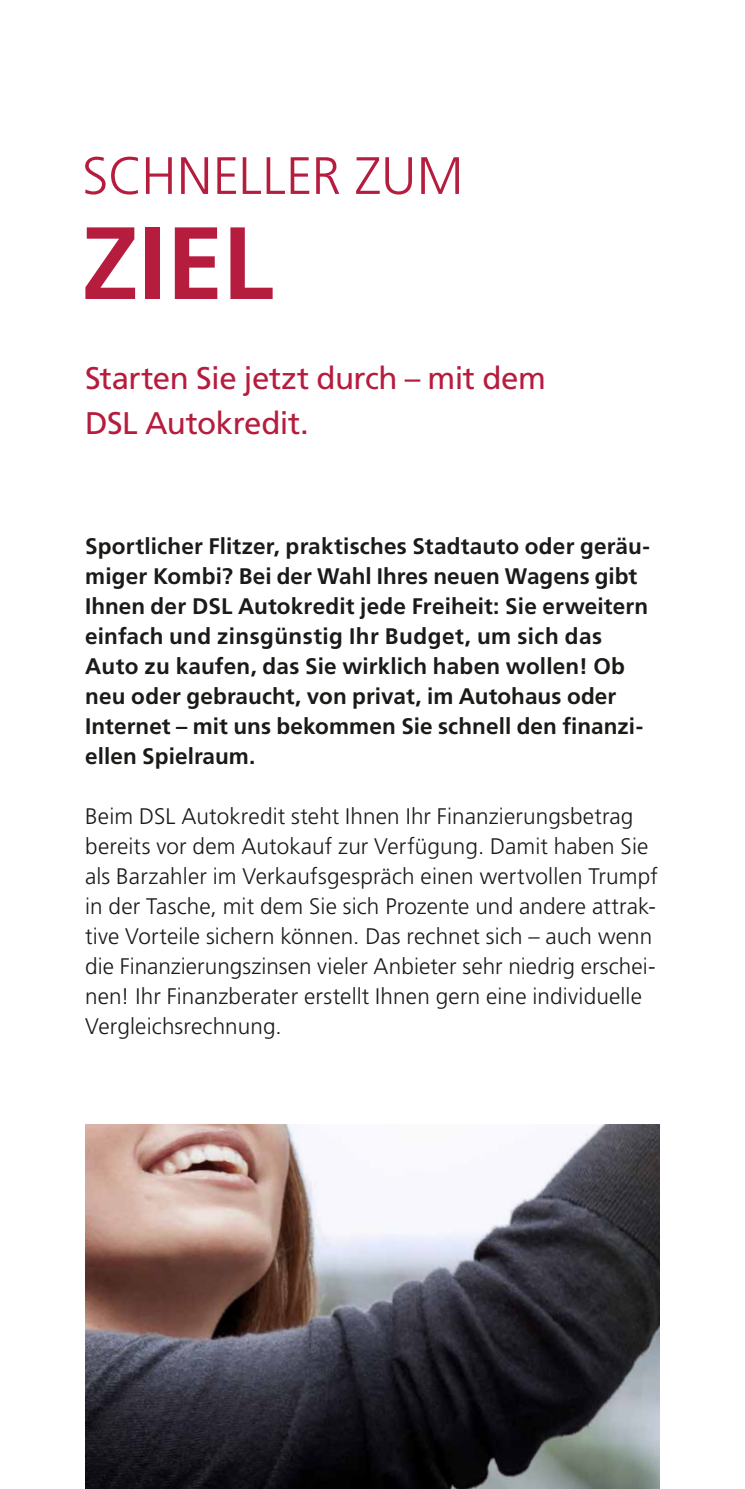
<style>
.page{position:relative;width:745px;height:1489px;background:#fff}
.page>*{position:absolute;margin:0;border:0;box-sizing:border-box;transform-origin:0 0}
.t1{font:700 102.5px "Frutiger LT Std";color:#b61c3e}
.t2{font:300 52.5px "Frutiger LT Std";color:#b61c3e}
.t3{font:31.25px/45px "Frutiger LT Std";letter-spacing:-.015em;color:#b61c3e}
.t4{font:300 22.5px/30px "Frutiger LT Std";letter-spacing:.005em;color:#1a1a18}
.t5{font:700 22.5px/30px "Frutiger LT Std";letter-spacing:.005em;color:#1a1a18}
</style>
<div class="page">
<img style="left:85px;top:1124px;width:574px;height:364px">
<h2 class="t2" style="left:82px;top:146px;width:382px">SCHNELLER ZUM</h2>
<h1 class="t1" style="left:82px;top:203px;width:193px">ZIEL</h1>
<h3 class="t3" style="left:85px;top:356px;width:462px">Starten Sie jetzt durch – mit dem<br>DSL Autokredit.</h3>
<p class="t5" style="left:85px;top:531px;width:566px">Sportlicher Flitzer, praktisches Stadtauto oder geräu&shy;miger Kombi? Bei der Wahl Ihres neuen Wagens gibt Ihnen der DSL Autokredit jede Freiheit: Sie erweitern einfach und zinsgünstig Ihr Budget, um sich das Auto zu kaufen, das Sie wirklich haben wollen! Ob neu oder gebraucht, von privat, im Autohaus oder Internet – mit uns bekommen Sie schnell den finanzi&shy;ellen Spielraum.</p>
<p class="t4" style="left:85px;top:801px;width:574px">Beim DSL Autokredit steht Ihnen Ihr Finanzierungsbetrag bereits vor dem Autokauf zur Verfügung. Damit haben Sie als Barzahler im Verkaufsgespräch einen wertvollen Trumpf in der Tasche, mit dem Sie sich Prozente und andere attrak&shy;tive Vorteile sichern können. Das rechnet sich – auch wenn die Finanzierungszinsen vieler Anbieter sehr niedrig erschei&shy;nen! Ihr Finanzberater erstellt Ihnen gern eine individuelle Vergleichsrechnung.</p>
</div>
